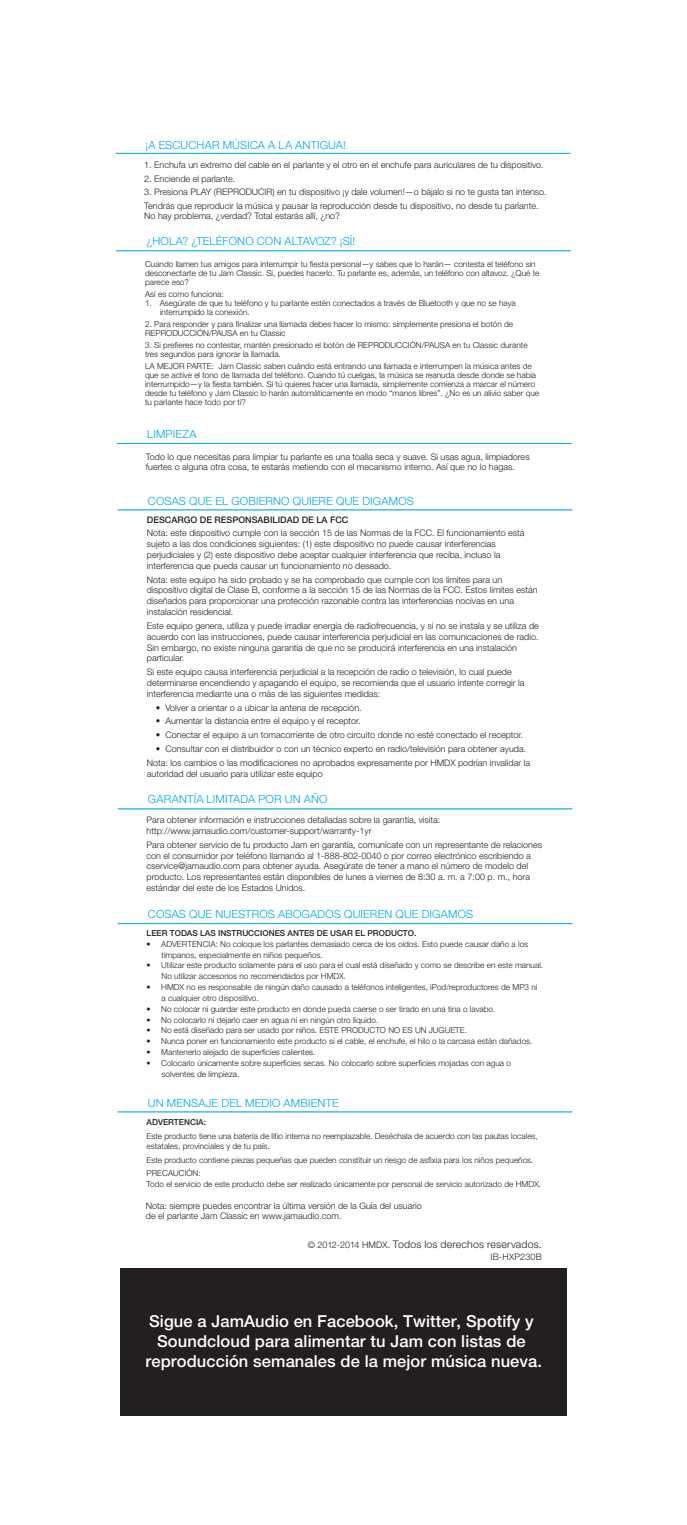
<style>
.page{position:relative;width:687px;height:1525px;background:#fff}
.page>*{position:absolute;margin:0;border:0;box-sizing:border-box;transform-origin:0 0}
.t1{font:500 16.5px/19.8px "Helvetica Neue LT Std";letter-spacing:.005em;color:#fff;text-align:center}
.t2{font:300 11.25px "Helvetica Neue LT Std";letter-spacing:.015em;color:#00a8e2}
.t3{font:300 10.5px "Helvetica Neue LT Std";letter-spacing:.02em;color:#231f20}
.t4{font:300 9px/10.8px "Helvetica Neue LT Std";color:#231f20}
.t5{font:500 9px "Helvetica Neue LT Std";color:#231f20}
.t6{font:300 9px "Helvetica Neue LT Std";letter-spacing:.025em;color:#231f20}
.t7{font:300 8.25px/9px "Helvetica Neue LT Std";color:#231f20}
.t8{font:500 8.25px "Helvetica Neue LT Std";color:#231f20}
.s1{font-size:9px}
</style>
<div class="page">
<div style="left:120px;top:1267px;width:447px;height:148px;background:#231f20"></div>
<hr style="left:116px;top:153px;width:454px;height:1px;background:#00a8e2">
<hr style="left:117px;top:443px;width:454px;height:1px;background:#00a8e2">
<hr style="left:116px;top:250px;width:454px;height:1px;background:#00a8e2">
<hr style="left:118px;top:509px;width:454px;height:1px;background:#00a8e2">
<hr style="left:118px;top:808px;width:454px;height:1px;background:#00a8e2">
<hr style="left:118px;top:923px;width:454px;height:1px;background:#00a8e2">
<hr style="left:118px;top:1111px;width:454px;height:1px;background:#00a8e2">
<p class="t2" style="left:145px;top:138px;width:202px">¡A ESCUCHAR MÚSICA A LA ANTIGUA!</p>
<p class="t4" style="left:144px;top:160px;width:401px">1. Enchufa un extremo del cable en el parlante y el otro en el enchufe para auriculares de tu dispositivo.</p>
<p class="t4" style="left:144px;top:173px;width:92px">2. Enciende el parlante.</p>
<p class="t4" style="left:144px;top:185px;width:404px;line-height:13.5px">3. Presiona PLAY (REPRODUCIR) en tu dispositivo ¡y dale volumen!—o bájalo si no te gusta tan intenso.<br>Tendrás que reproducir la música y pausar la reproducción desde tu dispositivo, no desde tu parlante.</p>
<p class="t4" style="left:144px;top:211px;width:197px">No hay problema, ¿verdad? Total estarás allí, ¿no?</p>
<p class="t2" style="left:146px;top:234px;width:210px">¿HOLA? ¿TELÉFONO CON ALTAVOZ? ¡SÍ!</p>
<p class="t7" style="left:145px;top:259px;width:395px">Cuando llamen tus amigos para interrumpir tu fiesta personal—y sabes que lo harán— contesta el teléfono sin desconectarte de tu Jam Classic. Sí, puedes hacerlo. Tu parlante es, además, un teléfono con altavoz. ¿Qué te parece eso?</p>
<p class="t7" style="left:145px;top:289px;width:80px">Así es como funciona:</p>
<p class="t7" style="left:160px;top:298px;width:357px;text-indent:-15px">1. Asegúrate de que tu teléfono y tu parlante estén conectados a través de Bluetooth y que no se haya interrumpido la conexión.</p>
<p class="t7" style="left:145px;top:319px;width:369px">2. Para responder y para finalizar una llamada debes hacer lo mismo: simplemente presiona el botón de<br>REPRODUCCIÓN/PAUSA en tu Classic</p>
<p class="t7" style="left:145px;top:340px;width:384px">3. Si prefieres no contestar, mantén presionado el botón de REPRODUCCIÓN/PAUSA en tu Classic durante tres segundos para ignorar la llamada.</p>
<p class="t7" style="left:145px;top:361px;width:395px">LA MEJOR PARTE: Jam Classic saben cuándo está entrando una llamada e interrumpen la música antes de que se active el tono de llamada del teléfono. Cuando tú cuelgas, la música se reanuda desde donde se había interrumpido—y la fiesta también. Si tú quieres hacer una llamada, simplemente comienza a marcar el número desde tu teléfono y Jam Classic lo harán automáticamente en modo “manos libres”. ¿No es un alivio saber que tu parlante hace todo por ti?</p>
<p class="t2" style="left:147px;top:427px;width:51px">LIMPIEZA</p>
<p class="t4" style="left:146px;top:451px;width:385px">Todo lo que necesitas para limpiar tu parlante es una toalla seca y suave. Si usas agua, limpiadores fuertes o alguna otra cosa, te estarás metiendo con el mecanismo interno. Así que no lo hagas.</p>
<p class="t2" style="left:148px;top:493px;width:267px">COSAS QUE EL GOBIERNO QUIERE QUE DIGAMOS</p>
<p class="t5" style="left:147px;top:514px;width:203px">DESCARGO DE RESPONSABILIDAD DE LA FCC</p>
<p class="t4" style="left:147px;top:527px;width:379px">Nota: este dispositivo cumple con la sección 15 de las Normas de la FCC. El funcionamiento está sujeto a las dos condiciones siguientes: (1) este dispositivo no puede causar interferencias perjudiciales y (2) este dispositivo debe aceptar cualquier interferencia que reciba, incluso la interferencia que pueda causar un funcionamiento no deseado.</p>
<p class="t4" style="left:147px;top:574px;width:392px">Nota: este equipo ha sido probado y se ha comprobado que cumple con los límites para un dispositivo digital de Clase B, conforme a la sección 15 de las Normas de la FCC. Estos límites están diseñados para proporcionar una protección razonable contra las interferencias nocivas en una instalación residencial.</p>
<p class="t4" style="left:147px;top:620px;width:393px">Este equipo genera, utiliza y puede irradiar energía de radiofrecuencia, y si no se instala y se utiliza de acuerdo con las instrucciones, puede causar interferencia perjudicial en las comunicaciones de radio.<br>Sin embargo, no existe ninguna garantía de que no se producirá interferencia en una instalación particular.</p>
<p class="t4" style="left:147px;top:666px;width:379px">Si este equipo causa interferencia perjudicial a la recepción de radio o televisión, lo cual puede determinarse encendiendo y apagando el equipo, se recomienda que el usuario intente corregir la interferencia mediante una o más de las siguientes medidas:</p>
<p class="t4" style="left:156px;top:701px;width:207px">• Volver a orientar o a ubicar la antena de recepción.</p>
<p class="t4" style="left:156px;top:715px;width:206px">• Aumentar la distancia entre el equipo y el receptor.</p>
<p class="t4" style="left:156px;top:729px;width:368px">• Conectar el equipo a un tomacorriente de otro circuito donde no esté conectado el receptor.</p>
<p class="t4" style="left:147px;top:741px;width:384px;line-height:13.8px;text-align:center">• Consultar con el distribuidor o con un técnico experto en radio/televisión para obtener ayuda.<br>Nota: los cambios o las modificaciones no aprobados expresamente por HMDX podrían invalidar la</p>
<p class="t4" style="left:147px;top:767px;width:177px">autoridad del usuario para utilizar este equipo</p>
<p class="t2" style="left:148px;top:792px;width:181px">GARANTÍA LIMITADA POR UN AÑO</p>
<p class="t4" style="left:146px;top:814px;width:295px">Para obtener información e instrucciones detalladas sobre la garantía, visita: http://www.jamaudio.com/customer-support/warranty-1yr</p>
<p class="t4" style="left:146px;top:838px;width:397px">Para obtener servicio de tu producto Jam en garantía, comunícate con un representante de relaciones con el consumidor por teléfono llamando al 1-888-802-0040 o por correo electrónico escribiendo a cservice@jamaudio.com para obtener ayuda. Asegúrate de tener a mano el número de modelo del producto. Los representantes están disponibles de lunes a viernes de 8:30 a. m. a 7:00 p. m., hora estándar del este de los Estados Unidos.</p>
<p class="t2" style="left:148px;top:907px;width:327px">COSAS QUE NUESTROS ABOGADOS QUIEREN QUE DIGAMOS</p>
<p class="t8" style="left:146px;top:928px;width:271px">LEER TODAS LAS INSTRUCCIONES ANTES DE USAR EL PRODUCTO.</p>
<p class="t7" style="left:161px;top:938px;width:368px;line-height:10.8px;text-indent:-15px">• ADVERTENCIA: No coloque los parlantes demasiado cerca de los oídos. Esto puede causar daño a los tímpanos, especialmente en niños pequeños.</p>
<p class="t7" style="left:161px;top:959px;width:383px;line-height:10.8px;text-indent:-15px">• Utilizar este producto solamente para el uso para el cual está diseñado y como se describe en este manual.<br>No utilizar accesorios no recomendados por HMDX.</p>
<p class="t7" style="left:161px;top:981px;width:377px;line-height:10.8px;text-indent:-15px">• HMDX no es responsable de ningún daño causado a teléfonos inteligentes, iPod/reproductores de MP3 ni a cualquier otro dispositivo.</p>
<p class="t7" style="left:146px;top:1003px;width:350px">• No colocar ni guardar este producto en donde pueda caerse o ser tirado en una tina o lavabo.</p>
<p class="t7" style="left:146px;top:1014px;width:233px">• No colocarlo ni dejarlo caer en agua ni en ningún otro líquido.</p>
<p class="t7" style="left:146px;top:1025px;width:322px">• No está diseñado para ser usado por niños. ESTE PRODUCTO NO ES UN JUGUETE.</p>
<p class="t7" style="left:146px;top:1036px;width:387px">• Nunca poner en funcionamiento este producto si el cable, el enchufe, el hilo o la carcasa están dañados.</p>
<p class="t7" style="left:146px;top:1047px;width:170px">• Mantenerlo alejado de superficies calientes.</p>
<p class="t7" style="left:161px;top:1057px;width:351px;line-height:10.8px;text-indent:-15px">• Colocarlo únicamente sobre superficies secas. No colocarlo sobre superficies mojadas con agua o solventes de limpieza.</p>
<p class="t2" style="left:148px;top:1095px;width:192px">UN MENSAJE DEL MEDIO AMBIENTE</p>
<p class="t8" style="left:146px;top:1117px;width:61px">ADVERTENCIA:</p>
<p class="t7" style="left:146px;top:1130px;width:392px;line-height:10.5px">Este producto tiene una batería de litio interna no reemplazable. Deséchala de acuerdo con las pautas locales, estatales, provinciales y de tu país.</p>
<p class="t7" style="left:146px;top:1152px;width:388px;line-height:13.5px">Este producto contiene piezas pequeñas que pueden constituir un riesgo de asfixia para los niños pequeños.<br>PRECAUCIÓN:</p>
<p class="t7" style="left:146px;top:1178px;width:396px">Todo el servicio de este producto debe ser realizado únicamente por personal de servicio autorizado de HMDX.</p>
<p class="t4" style="left:146px;top:1200px;width:277px">Nota: siempre puedes encontrar la última versión de la Guía del usuario de el parlante Jam Classic en www.jamaudio.com.</p>
<p class="t3" style="left:307px;top:1237px;width:235px"><span class="s1">© 2012-2014 HMDX.</span> Todos los derechos reservados.</p>
<p class="t6" style="left:490px;top:1250px;width:53px">IB-HXP230B</p>
<h1 class="t1" style="left:145px;top:1311px;width:398px">Sigue a JamAudio en Facebook, Twitter, Spotify y<br>Soundcloud para alimentar tu Jam con listas de reproducción semanales de la mejor música nueva.</h1>
</div>
